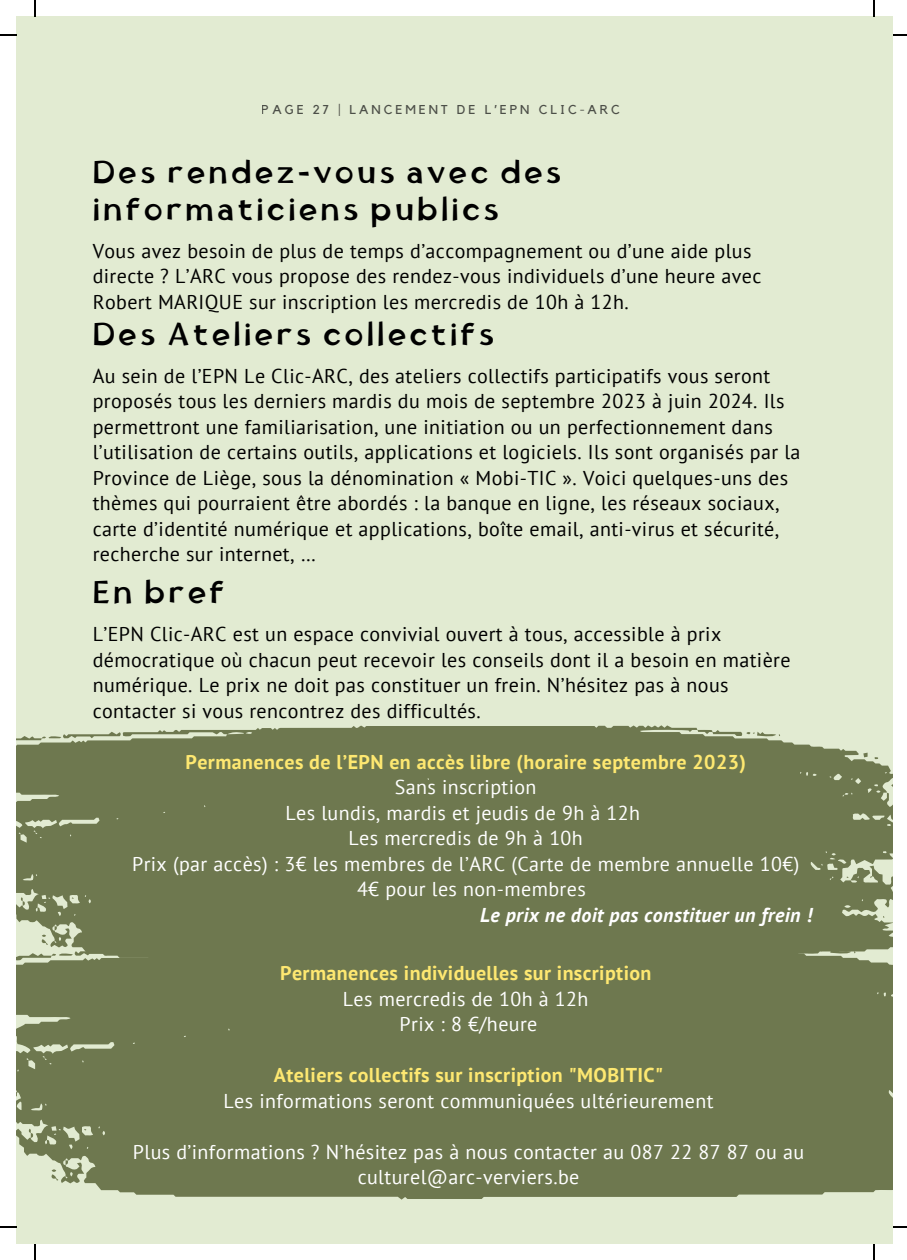
<style>
.page{position:relative;width:907px;height:1260px;background:#fff}
.page>*{position:absolute;margin:0;border:0;box-sizing:border-box;transform-origin:0 0}
.t1{font:31px/36px "Tufuli Arabic";letter-spacing:.1em;color:#000}
.t2{font:20px/25.6px "PT Sans";letter-spacing:.02em;color:#000}
.t3{font:20px/25.6px "PT Sans";letter-spacing:.02em;color:#fff;text-align:center}
.t4{font:700 20px "PT Sans";letter-spacing:.02em;color:#fee871}
.t5{font:italic 700 20px "PT Sans";letter-spacing:.02em;color:#fff}
.t6{font:12.8px "Kollektif";letter-spacing:.23em;color:#141414}
</style>
<div class="page">
<div style="left:16px;top:16px;width:876px;height:1228px;background:#e2ebd2"></div>
<div style="left:16px;top:725px;width:876px;height:216px;background:#6e784f"></div>
<svg style="left:863px;top:752px;width:4px;height:5px"></svg>
<svg style="left:16px;top:731px;width:105px;height:12px"></svg>
<svg style="left:20px;top:897px;width:5px;height:8px"></svg>
<svg style="left:697px;top:729px;width:83px;height:7px"></svg>
<div style="left:16px;top:941px;width:876px;height:258px;background:#6e784f"></div>
<svg style="left:16px;top:926px;width:122px;height:34px"></svg>
<svg style="left:28px;top:1128px;width:5px;height:9px"></svg>
<svg style="left:765px;top:946px;width:90px;height:7px"></svg>
<svg style="left:51px;top:1168px;width:7px;height:13px"></svg>
<svg style="left:34px;top:0;width:2px;height:16px"></svg>
<svg style="left:0;top:34px;width:16px;height:2px"></svg>
<svg style="left:873px;top:0;width:1px;height:16px"></svg>
<svg style="left:892px;top:34px;width:15px;height:2px"></svg>
<svg style="left:34px;top:1244px;width:2px;height:15px"></svg>
<svg style="left:0;top:1226px;width:16px;height:1px"></svg>
<svg style="left:873px;top:1244px;width:1px;height:15px"></svg>
<svg style="left:892px;top:1226px;width:15px;height:1px"></svg>
<p class="t6" style="left:262px;top:103px;width:359px">PAGE 27 | LANCEMENT DE L’EPN CLIC-ARC</p>
<p class="t1" style="left:93px;top:158px;width:470px">Des rendez-vous avec des informaticiens publics</p>
<p class="t2" style="left:93px;top:237px;width:670px">Vous avez besoin de plus de temps d’accompagnement ou d’une aide plus directe ? L’ARC vous propose des rendez-vous individuels d’une heure avec<br>Robert MARIQUE sur inscription les mercredis de 10h à 12h.</p>
<p class="t1" style="left:93px;top:319px;width:403px">Des Ateliers collectifs</p>
<p class="t2" style="left:93px;top:362px;width:709px">Au sein de l’EPN Le Clic-ARC, des ateliers collectifs participatifs vous seront proposés tous les derniers mardis du mois de septembre 2023 à juin 2024. Ils permettront une familiarisation, une initiation ou un perfectionnement dans l’utilisation de certains outils, applications et logiciels. Ils sont organisés par la Province de Liège, sous la dénomination « Mobi-TIC ». Voici quelques-uns des thèmes qui pourraient être abordés : la banque en ligne, les réseaux sociaux, carte d’identité numérique et applications, boîte email, anti-virus et sécurité, recherche sur internet, …</p>
<p class="t1" style="left:93px;top:577px;width:133px">En bref</p>
<p class="t2" style="left:93px;top:620px;width:699px">L’EPN Clic-ARC est un espace convivial ouvert à tous, accessible à prix démocratique où chacun peut recevoir les conseils dont il a besoin en matière numérique. Le prix ne doit pas constituer un frein. N’hésitez pas à nous contacter si vous rencontrez des difficultés.</p>
<p class="t4" style="left:185px;top:748px;width:562px">Permanences de l’EPN en accès libre (horaire septembre 2023)</p>
<p class="t3" style="left:395px;top:773px;width:143px">Sans inscription</p>
<p class="t3" style="left:285px;top:799px;width:356px">Les lundis, mardis et jeudis de 9h à 12h</p>
<p class="t3" style="left:348px;top:824px;width:236px">Les mercredis de 9h à 10h</p>
<p class="t3" style="left:132px;top:850px;width:668px">Prix (par accès) : 3€ les membres de l’ARC (Carte de membre annuelle 10€)</p>
<p class="t3" style="left:357px;top:875px;width:230px">4€ pour les non-membres</p>
<p class="t5" style="left:480px;top:901px;width:333px">Le prix ne doit pas constituer un frein !</p>
<p class="t4" style="left:280px;top:959px;width:373px">Permanences individuelles sur inscription</p>
<p class="t3" style="left:343px;top:985px;width:247px">Les mercredis de 10h à 12h</p>
<p class="t3" style="left:399px;top:1010px;width:139px">Prix : 8 €/heure</p>
<p class="t4" style="left:274px;top:1061px;width:391px">Ateliers collectifs sur inscription "MOBITIC"</p>
<p class="t3" style="left:223px;top:1087px;width:491px">Les informations seront communiquées ultérieurement</p>
<p class="t3" style="left:133px;top:1138px;width:673px">Plus d’informations ? N’hésitez pas à nous contacter au 087 22 87 87 ou au culturel@arc-verviers.be</p>
</div>
